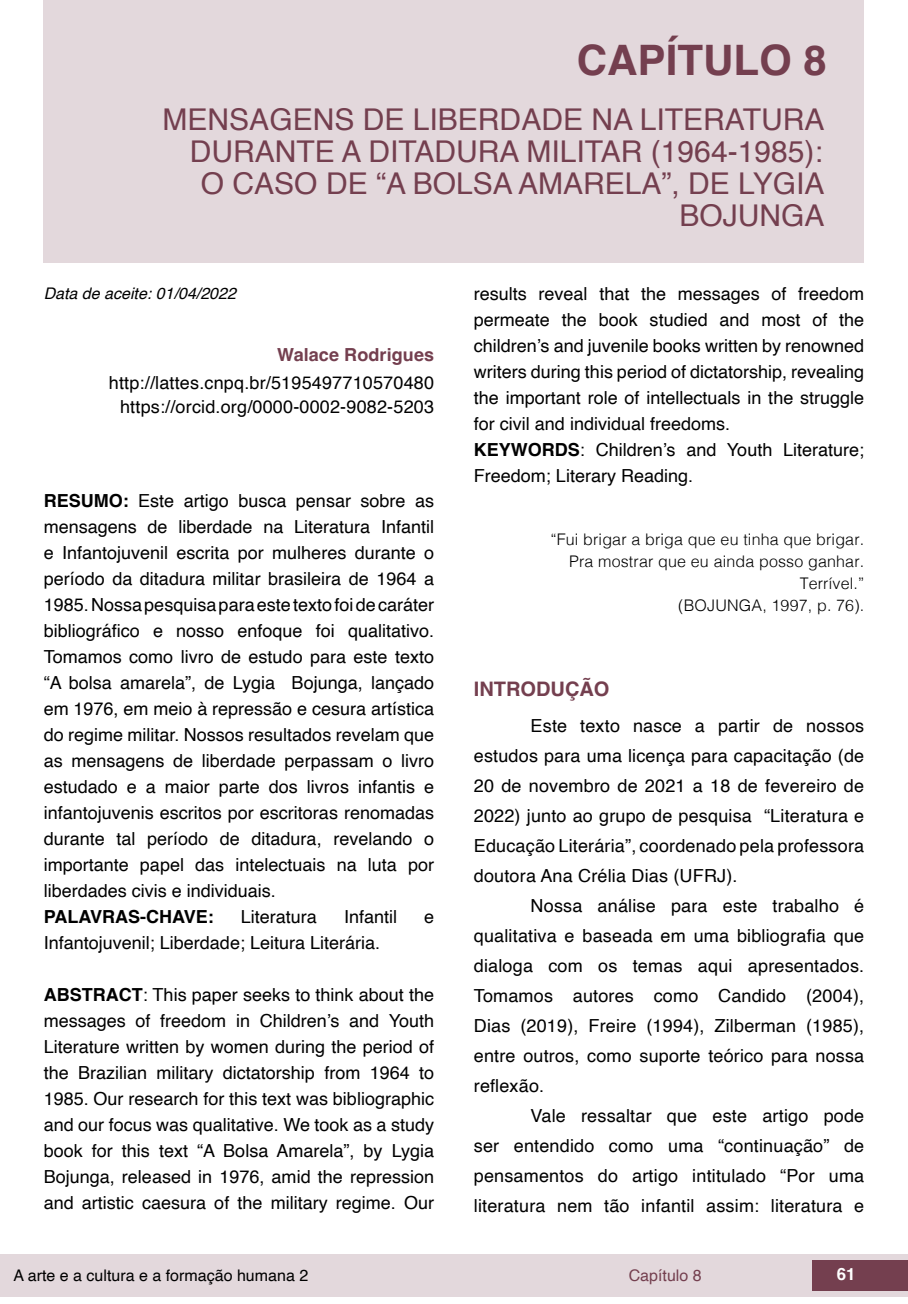
<style>
.page{position:relative;width:908px;height:1304px;background:#fff}
.page>*{position:absolute;margin:0;border:0;box-sizing:border-box;transform-origin:0 0}
.t1{font:700 42px "Helvetica";color:#743f4f}
.t2{font:30px/32px "Helvetica";color:#743f4f;text-align:right}
.t3{font:700 20px "Helvetica";color:#743f4f}
.t4{font:18px/26px "Helvetica";color:#000;text-align:justify}
.t5{font:700 18px "Helvetica";letter-spacing:.005em;color:#743f4f}
.t6{font:700 18px "Helvetica";color:#000}
.t7{font:700 16.8px "Helvetica";color:#fff}
.t8{font:300 16px/22px "Helvetica";letter-spacing:.01em;color:#000;text-align:right}
.t9{font:16px "Helvetica";color:#000}
.t10{font:italic 16px "Helvetica";color:#000}
.t11{font:16px "Helvetica";color:#743f4f}
.s1{font-weight:700}
</style>
<div class="page">
<div style="left:0;top:1254px;width:906px;height:43px;background:#e3d8dc"></div>
<div style="left:812px;top:1261px;width:95px;height:30px;background:#743f4f"></div>
<div style="left:44px;top:0;width:819px;height:263px;background:#e3d8dc"></div>
<h1 class="t1" style="left:576px;top:35px;width:251px">CAPÍTULO 8</h1>
<h2 class="t2" style="left:162px;top:104px;width:663px">MENSAGENS DE LIBERDADE NA LITERATURA<br>DURANTE A DITADURA MILITAR (1964-1985):<br>O CASO DE “A BOLSA AMARELA”, DE LYGIA<br>BOJUNGA</h2>
<p class="t10" style="left:44px;top:280px;width:194px">Data de aceite: 01/04/2022</p>
<p class="t5" style="left:277px;top:344px;width:158px">Walace Rodrigues</p>
<p class="t4" style="left:109px;top:371px;width:326px;line-height:24px;text-align:right">http://lattes.cnpq.br/5195497710570480 https://orcid.org/0000-0002-9082-5203</p>
<p class="t4" style="left:44px;top:488px;width:392px"><span class="s1">RESUMO:</span> Este artigo busca pensar sobre as mensagens de liberdade na Literatura Infantil e Infantojuvenil escrita por mulheres durante o período da ditadura militar brasileira de 1964 a 1985. Nossa pesquisa para este texto foi de caráter bibliográfico e nosso enfoque foi qualitativo.<br>Tomamos como livro de estudo para este texto “A bolsa amarela”, de Lygia Bojunga, lançado em 1976, em meio à repressão e cesura artística do regime militar. Nossos resultados revelam que as mensagens de liberdade perpassam o livro estudado e a maior parte dos livros infantis e infantojuvenis escritos por escritoras renomadas durante tal período de ditadura, revelando o importante papel das intelectuais na luta por liberdades civis e individuais.</p>
<p class="t6" style="left:44px;top:905px;width:172px">PALAVRAS-CHAVE:</p>
<p class="t4" style="left:241px;top:904px;width:78px">Literatura</p>
<p class="t4" style="left:344px;top:904px;width:55px">Infantil</p>
<p class="t4" style="left:424px;top:904px;width:12px">e</p>
<p class="t4" style="left:44px;top:930px;width:338px">Infantojuvenil; Liberdade; Leitura Literária.</p>
<p class="t4" style="left:44px;top:982px;width:392px"><span class="s1">ABSTRACT</span>: This paper seeks to think about the messages of freedom in Children’s and Youth Literature written by women during the period of the Brazilian military dictatorship from 1964 to 1985. Our research for this text was bibliographic and our focus was qualitative. We took as a study book for this text “A Bolsa Amarela”, by Lygia Bojunga, released in 1976, amid the repression and artistic caesura of the military regime. Our</p>
<p class="t4" style="left:473px;top:281px;width:392px;text-align:left">results reveal that the messages of freedom permeate the book studied and most of the children’s and juvenile books written by renowned writers during this period of dictatorship, revealing the important role of intellectuals in the struggle for civil and individual freedoms.<br><span class="s1">KEYWORDS</span>: Children’s and Youth Literature; Freedom; Literary Reading.</p>
<p class="t8" style="left:550px;top:528px;width:315px">“Fui brigar a briga que eu tinha que brigar.<br>Pra mostrar que eu ainda posso ganhar.<br>Terrível.”<br>(BOJUNGA, 1997, p. 76).</p>
<p class="t3" style="left:473px;top:677px;width:137px">INTRODUÇÃO</p>
<p class="t4" style="left:473px;top:711px;width:392px;line-height:30px;text-indent:57px">Este texto nasce a partir de nossos estudos para uma licença para capacitação (de 20 de novembro de 2021 a 18 de fevereiro de 2022) junto ao grupo de pesquisa “Literatura e Educação Literária”, coordenado pela professora doutora Ana Crélia Dias (UFRJ).</p>
<p class="t4" style="left:473px;top:891px;width:392px;line-height:30px;text-indent:57px">Nossa análise para este trabalho é qualitativa e baseada em uma bibliografia que dialoga com os temas aqui apresentados.<br>Tomamos autores como Candido (2004), Dias (2019), Freire (1994), Zilberman (1985), entre outros, como suporte teórico para nossa reflexão.</p>
<p class="t4" style="left:473px;top:1101px;width:392px;line-height:30px;text-indent:57px">Vale ressaltar que este artigo pode ser entendido como uma “continuação” de pensamentos do artigo intitulado “Por uma literatura nem tão infantil assim: literatura e</p>
<p class="t9" style="left:14px;top:1263px;width:296px">A arte e a cultura e a formação humana 2</p>
<p class="t11" style="left:628px;top:1263px;width:74px">Capítulo 8</p>
<p class="t7" style="left:836px;top:1264px;width:20px">61</p>
</div>
